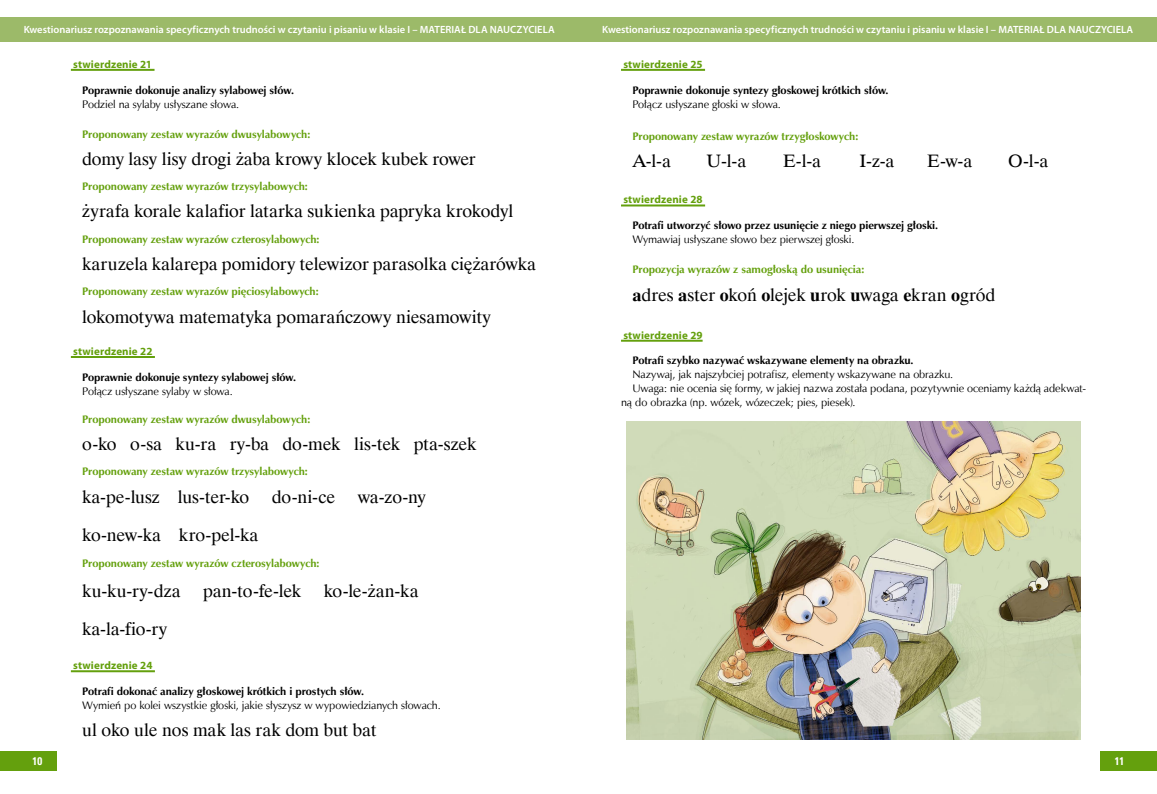
<style>
.page{position:relative;width:1157px;height:794px;background:#fff}
.page>*{position:absolute;margin:0;border:0;box-sizing:border-box;transform-origin:0 0}
.t1{font:18px "Dutch 801 EU";letter-spacing:-.01em;color:#000}
.t2{font:11px "Zapf Humnst EU";letter-spacing:-.005em;color:#000}
.t3{font:700 11px "Zapf Humnst EU";letter-spacing:-.005em;color:#64a00d}
.t4{font:700 11px "Zapf Humnst EU";letter-spacing:-.01em;color:#000}
.t5{font:700 11px "Myriad Pro";letter-spacing:.01em;color:#64a00d}
.t6{font:700 11px "Zurich Cn EU";color:#fff}
.t7{font:600 10.5px "Myriad Pro";color:#fff}
.s1{font-weight:700}
</style>
<div class="page">
<div style="left:0;top:751px;width:57px;height:20px;background:#64a00d"></div>
<div style="left:1100px;top:751px;width:57px;height:20px;background:#64a00d"></div>
<div style="left:0;top:18px;width:578px;height:24px;background:#9cba69"></div>
<hr style="left:71px;top:69px;width:83px;height:2px;background:#64a00d">
<div style="left:578px;top:18px;width:579px;height:24px;background:#9cba69"></div>
<hr style="left:71px;top:670px;width:84px;height:2px;background:#64a00d">
<hr style="left:621px;top:69px;width:84px;height:2px;background:#64a00d">
<hr style="left:621px;top:204px;width:84px;height:2px;background:#64a00d">
<hr style="left:71px;top:356px;width:84px;height:2px;background:#64a00d">
<img style="left:626px;top:421px;width:454px;height:318px">
<hr style="left:621px;top:340px;width:81px;height:2px;background:#64a00d">
<p class="t7" style="left:24px;top:23px;width:532px">Kwestionariusz rozpoznawania specyficznych trudności w czytaniu i pisaniu w klasie I – MATERIAŁ DLA NAUCZYCIELA</p>
<p class="t5" style="left:73px;top:57px;width:80px">stwierdzenie 21</p>
<p class="t4" style="left:82px;top:83px;width:213px">Poprawnie dokonuje analizy sylabowej słów.</p>
<p class="t2" style="left:82px;top:97px;width:159px">Podziel na sylaby usłyszane słowa.</p>
<p class="t3" style="left:82px;top:127px;width:230px">Proponowany zestaw wyrazów dwusylabowych:</p>
<p class="t1" style="left:82px;top:147px;width:395px">domy lasy lisy drogi żaba krowy klocek kubek rower</p>
<p class="t3" style="left:82px;top:180px;width:227px">Proponowany zestaw wyrazów trzysylabowych:</p>
<p class="t1" style="left:82px;top:200px;width:432px">żyrafa korale kalafior latarka sukienka papryka krokodyl</p>
<p class="t3" style="left:82px;top:232px;width:239px">Proponowany zestaw wyrazów czterosylabowych:</p>
<p class="t1" style="left:82px;top:253px;width:455px">karuzela kalarepa pomidory telewizor parasolka ciężarówka</p>
<p class="t3" style="left:82px;top:285px;width:238px">Proponowany zestaw wyrazów pięciosylabowych:</p>
<p class="t1" style="left:82px;top:305px;width:410px">lokomotywa matematyka pomarańczowy niesamowity</p>
<p class="t5" style="left:73px;top:344px;width:81px">stwierdzenie 22</p>
<p class="t4" style="left:82px;top:370px;width:215px">Poprawnie dokonuje syntezy sylabowej słów.</p>
<p class="t2" style="left:82px;top:384px;width:152px">Połącz usłyszane sylaby w słowa.</p>
<p class="t3" style="left:82px;top:412px;width:230px">Proponowany zestaw wyrazów dwusylabowych:</p>
<p class="t1" style="left:82px;top:433px;width:396px">o-ko o-sa ku-ra ry-ba do-mek lis-tek pta-szek</p>
<p class="t3" style="left:82px;top:465px;width:227px">Proponowany zestaw wyrazów trzysylabowych:</p>
<p class="t1" style="left:82px;top:485px;width:169px">ka-pe-lusz lus-ter-ko</p>
<p class="t1" style="left:272px;top:485px;width:155px">do-ni-ce wa-zo-ny</p>
<p class="t1" style="left:82px;top:524px;width:178px">ko-new-ka kro-pel-ka</p>
<p class="t3" style="left:82px;top:556px;width:239px">Proponowany zestaw wyrazów czterosylabowych:</p>
<p class="t1" style="left:82px;top:579px;width:100px">ku-ku-ry-dza</p>
<p class="t1" style="left:203px;top:579px;width:100px">pan-to-fe-lek</p>
<p class="t1" style="left:324px;top:579px;width:96px">ko-le-żan-ka</p>
<p class="t1" style="left:82px;top:618px;width:86px">ka-la-fio-ry</p>
<p class="t5" style="left:73px;top:658px;width:81px">stwierdzenie 24</p>
<p class="t4" style="left:82px;top:684px;width:283px">Potrafi dokonać analizy głoskowej krótkich i prostych słów.</p>
<p class="t2" style="left:82px;top:698px;width:360px">Wymień po kolei wszystkie głoski, jakie słyszysz w wypowiedzianych słowach.</p>
<p class="t1" style="left:82px;top:719px;width:296px">ul oko ule nos mak las rak dom but bat</p>
<p class="t7" style="left:602px;top:23px;width:532px">Kwestionariusz rozpoznawania specyficznych trudności w czytaniu i pisaniu w klasie I – MATERIAŁ DLA NAUCZYCIELA</p>
<p class="t5" style="left:623px;top:57px;width:81px">stwierdzenie 25</p>
<p class="t4" style="left:632px;top:83px;width:258px">Poprawnie dokonuje syntezy głoskowej krótkich słów.</p>
<p class="t2" style="left:632px;top:97px;width:150px">Połącz usłyszane głoski w słowa.</p>
<p class="t3" style="left:632px;top:129px;width:228px">Proponowany zestaw wyrazów trzygłoskowych:</p>
<p class="t1" style="left:632px;top:149px;width:40px">A-l-a</p>
<p class="t1" style="left:706px;top:149px;width:41px">U-l-a</p>
<p class="t1" style="left:783px;top:149px;width:39px">E-l-a</p>
<p class="t1" style="left:859px;top:149px;width:36px">I-z-a</p>
<p class="t1" style="left:927px;top:149px;width:47px">E-w-a</p>
<p class="t1" style="left:1008px;top:149px;width:42px">O-l-a</p>
<p class="t5" style="left:623px;top:192px;width:81px">stwierdzenie 28</p>
<p class="t4" style="left:632px;top:219px;width:307px">Potrafi utworzyć słowo przez usunięcie z niego pierwszej głoski.</p>
<p class="t2" style="left:632px;top:233px;width:223px">Wymawiaj usłyszane słowo bez pierwszej głoski.</p>
<p class="t3" style="left:632px;top:263px;width:234px">Propozycja wyrazów z samogłoską do usunięcia:</p>
<p class="t1" style="left:632px;top:283px;width:364px"><span class="s1">a</span>dres <span class="s1">a</span>ster <span class="s1">o</span>koń <span class="s1">o</span>lejek <span class="s1">u</span>rok <span class="s1">u</span>waga <span class="s1">e</span>kran <span class="s1">o</span>gród</p>
<p class="t5" style="left:623px;top:328px;width:81px">stwierdzenie 29</p>
<p class="t4" style="left:632px;top:354px;width:283px">Potrafi szybko nazywać wskazywane elementy na obrazku.</p>
<p class="t2" style="left:632px;top:368px;width:322px">Nazywaj, jak najszybciej potrafisz, elementy wskazywane na obrazku.</p>
<p class="t2" style="left:632px;top:382px;width:455px">Uwaga: nie ocenia się formy, w jakiej nazwa została podana, pozytywnie oceniamy każdą adekwat-</p>
<p class="t2" style="left:621px;top:396px;width:236px">ną do obrazka (np. wózek, wózeczek; pies, piesek).</p>
<p class="t6" style="left:32px;top:754px;width:12px">10</p>
<p class="t6" style="left:1114px;top:754px;width:12px">11</p>
</div>
